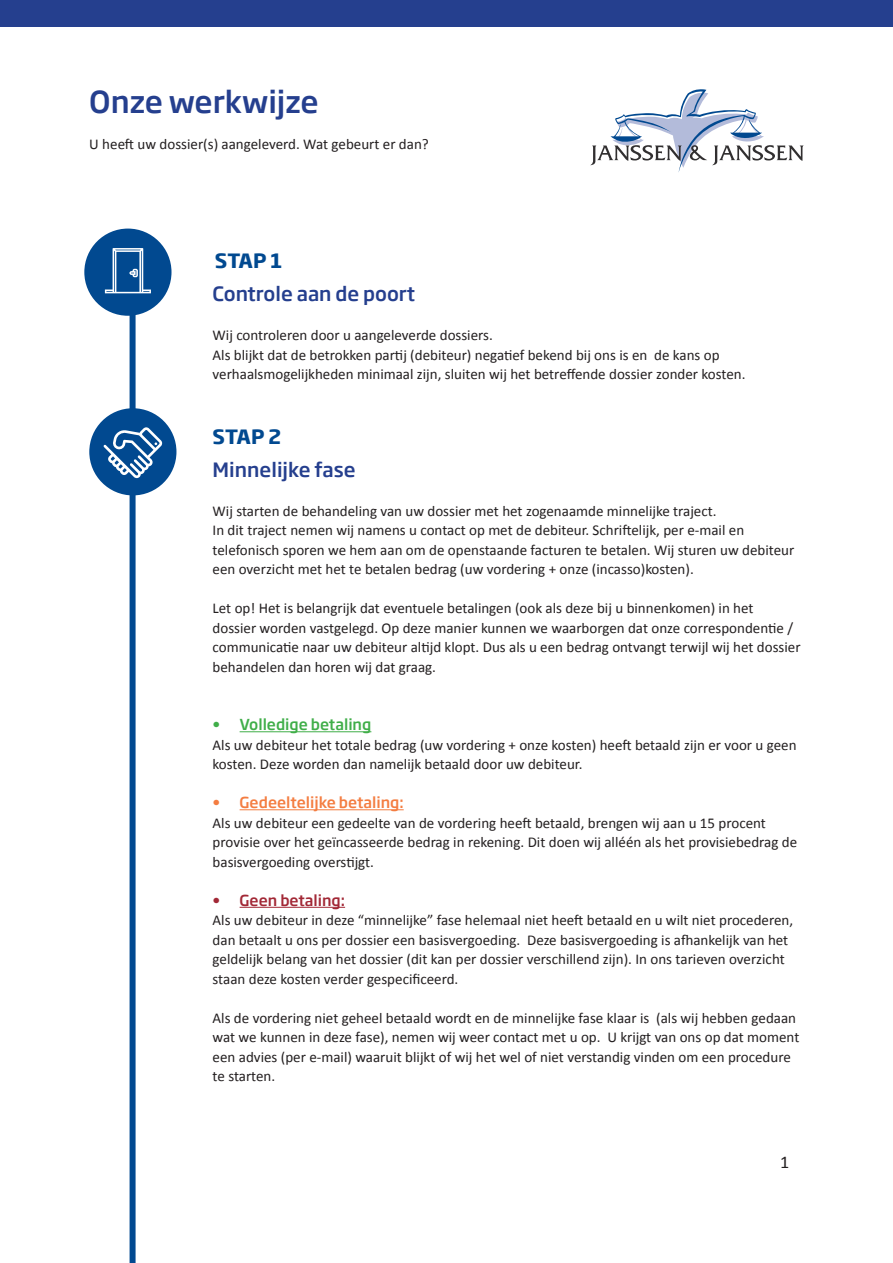
<style>
.page{position:relative;width:893px;height:1263px;background:#fff}
.page>*{position:absolute;margin:0;border:0;box-sizing:border-box;transform-origin:0 0}
.t1{font:500 30px "Soho Gothic Pro";color:#253f8e}
.t2{font:500 19.5px "Soho Gothic Pro";color:#253f8e}
.t3{font:700 19.5px "Soho Gothic Pro";color:#014990}
.t4{font:18px "Calibri";color:#231f20}
.t5{font:15px/19.5px "Calibri";color:#231f20}
.t6{font:500 15px "Soho Gothic Pro";color:#f47d41}
.t7{font:500 15px "Soho Gothic Pro";color:#40ae49}
.t8{font:500 15px "Soho Gothic Pro";color:#a22836}
</style>
<div class="page">
<hr style="left:240px;top:731px;width:131px;height:1px;background:#40ae49">
<hr style="left:240px;top:809px;width:164px;height:1px;background:#f47d41">
<hr style="left:240px;top:907px;width:105px;height:1px;background:#a22836">
<div style="left:0;top:0;width:893px;height:27px;background:#253f8e"></div>
<svg style="left:590px;top:89px;width:214px;height:83px"></svg>
<div style="left:130px;top:272px;width:6px;height:991px;background:#014990"></div>
<div style="left:84px;top:229px;width:87px;height:87px;background:#014990;border-radius:50%"></div>
<svg style="left:105px;top:248px;width:46px;height:45px"></svg>
<div style="left:89px;top:408px;width:87px;height:87px;background:#014990;border-radius:50%"></div>
<svg style="left:103px;top:427px;width:60px;height:51px"></svg>
<h1 class="t1" style="left:89px;top:78px;width:231px">Onze werkwijze</h1>
<p class="t5" style="left:89px;top:134px;width:341px">U heeft uw dossier(s) aangeleverd. Wat gebeurt er dan?</p>
<h2 class="t3" style="left:215px;top:246px;width:69px">STAP 1</h2>
<h2 class="t2" style="left:213px;top:279px;width:204px">Controle aan de poort</h2>
<p class="t5" style="left:213px;top:326px;width:534px">Wij controleren door u aangeleverde dossiers.<br>Als blijkt dat de betrokken partij (debiteur) negatief bekend bij ons is en de kans op verhaalsmogelijkheden minimaal zijn, sluiten wij het betreffende dossier zonder kosten.</p>
<h2 class="t3" style="left:213px;top:421px;width:70px">STAP 2</h2>
<h2 class="t2" style="left:213px;top:454px;width:144px">Minnelijke fase</h2>
<p class="t5" style="left:213px;top:501px;width:583px">Wij starten de behandeling van uw dossier met het zogenaamde minnelijke traject.<br>In dit traject nemen wij namens u contact op met de debiteur. Schriftelijk, per e-mail en telefonisch sporen we hem aan om de openstaande facturen te betalen. Wij sturen uw debiteur een overzicht met het te betalen bedrag (uw vordering + onze (incasso)kosten).</p>
<p class="t5" style="left:213px;top:599px;width:589px">Let op! Het is belangrijk dat eventuele betalingen (ook als deze bij u binnenkomen) in het dossier worden vastgelegd. Op deze manier kunnen we waarborgen dat onze correspondentie / communicatie naar uw debiteur altijd klopt. Dus als u een bedrag ontvangt terwijl wij het dossier behandelen dan horen wij dat graag.</p>
<p class="t7" style="left:213px;top:713px;width:160px">• Volledige betaling</p>
<p class="t5" style="left:213px;top:735px;width:585px">Als uw debiteur het totale bedrag (uw vordering + onze kosten) heeft betaald zijn er voor u geen kosten. Deze worden dan namelijk betaald door uw debiteur.</p>
<p class="t6" style="left:213px;top:791px;width:193px">• Gedeeltelijke betaling:</p>
<p class="t5" style="left:213px;top:813px;width:586px">Als uw debiteur een gedeelte van de vordering heeft betaald, brengen wij aan u 15 procent provisie over het geïncasseerde bedrag in rekening. Dit doen wij alléén als het provisiebedrag de basisvergoeding overstijgt.</p>
<p class="t8" style="left:213px;top:888px;width:134px">• Geen betaling:</p>
<p class="t5" style="left:213px;top:911px;width:582px">Als uw debiteur in deze “minnelijke” fase helemaal niet heeft betaald en u wilt niet procederen, dan betaalt u ons per dossier een basisvergoeding. Deze basisvergoeding is afhankelijk van het geldelijk belang van het dossier (dit kan per dossier verschillend zijn). In ons tarieven overzicht staan deze kosten verder gespecificeerd.</p>
<p class="t5" style="left:213px;top:1008px;width:588px">Als de vordering niet geheel betaald wordt en de minnelijke fase klaar is (als wij hebben gedaan wat we kunnen in deze fase), nemen wij weer contact met u op. U krijgt van ons op dat moment een advies (per e-mail) waaruit blijkt of wij het wel of niet verstandig vinden om een procedure te starten.</p>
<p class="t4" style="left:780px;top:1151px;width:11px">1</p>
</div>
